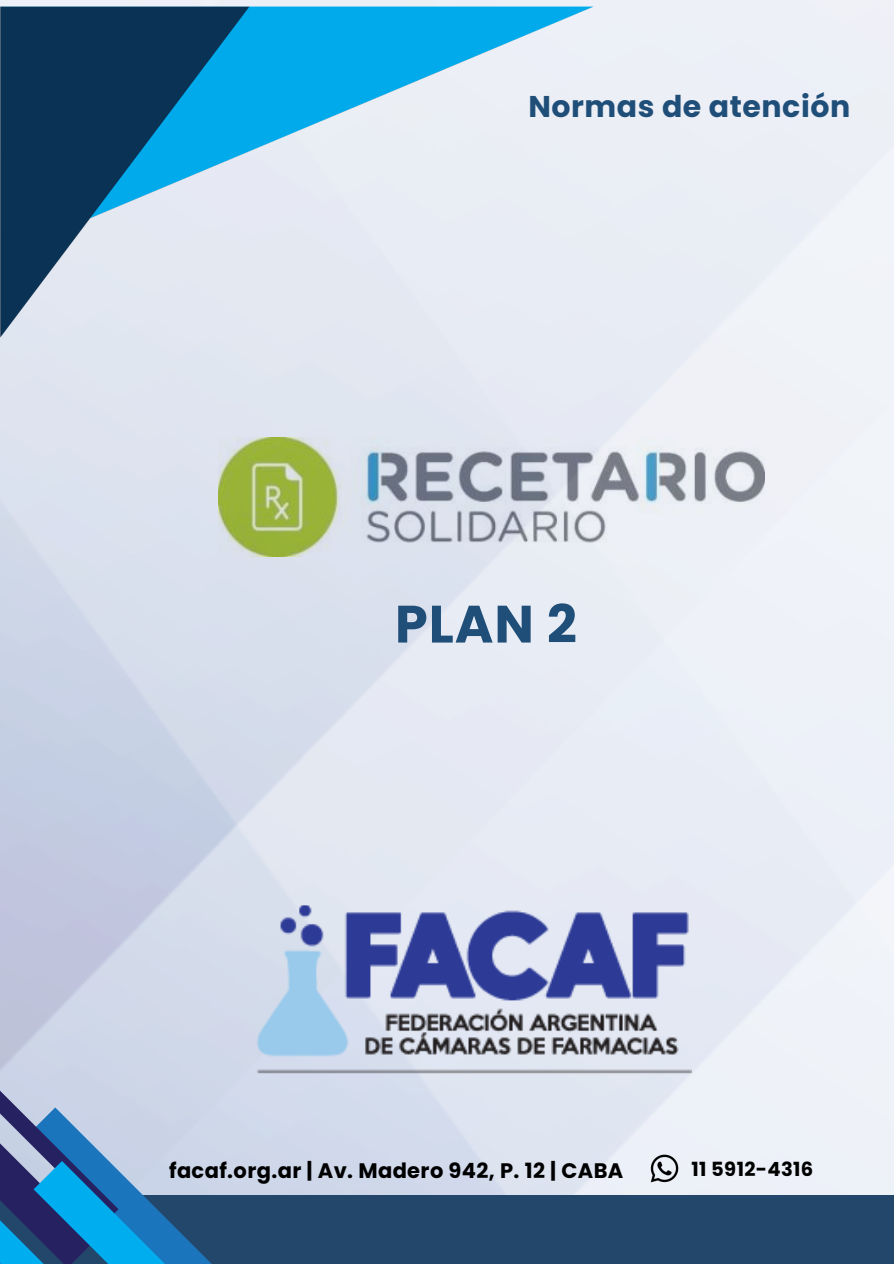
<style>
.page{position:relative;width:894px;height:1264px;background:#fff}
.page>*{position:absolute;margin:0;border:0;box-sizing:border-box;transform-origin:0 0}
.t1{font:700 52.5px "Poppins";color:#1f4e79}
.t2{font:700 30px "Poppins";letter-spacing:.02em;color:#1f4e79}
.t3{font:700 21px "Poppins";letter-spacing:.02em;color:#000}
.t4{font:700 19.5px "Poppins";letter-spacing:.02em;color:#000}
</style>
<div class="page">
<img style="left:0;top:0;width:893px;height:1195px">
<img style="left:258px;top:906px;width:433px;height:176px">
<img style="left:637px;top:1141px;width:54px;height:54px">
<div style="left:212px;top:1195px;width:681px;height:68px;background:#23466b"></div>
<div style="left:219px;top:1218px;width:351px;height:45px;background:#23466b"></div>
<img style="left:0;top:0;width:601px;height:344px">
<svg style="left:0;top:1090px;width:212px;height:173px;background:#6293bf"></svg>
<p class="t2" style="left:528px;top:85px;width:323px">Normas de atención</p>
<p class="t1" style="left:395px;top:587px;width:183px">PLAN 2</p>
<p class="t3" style="left:169px;top:1155px;width:456px">facaf.org.ar | Av. Madero 942, P. 12 | CABA</p>
<h2 class="t4" style="left:691px;top:1155px;width:123px">11 5912-4316</h2>
</div>
